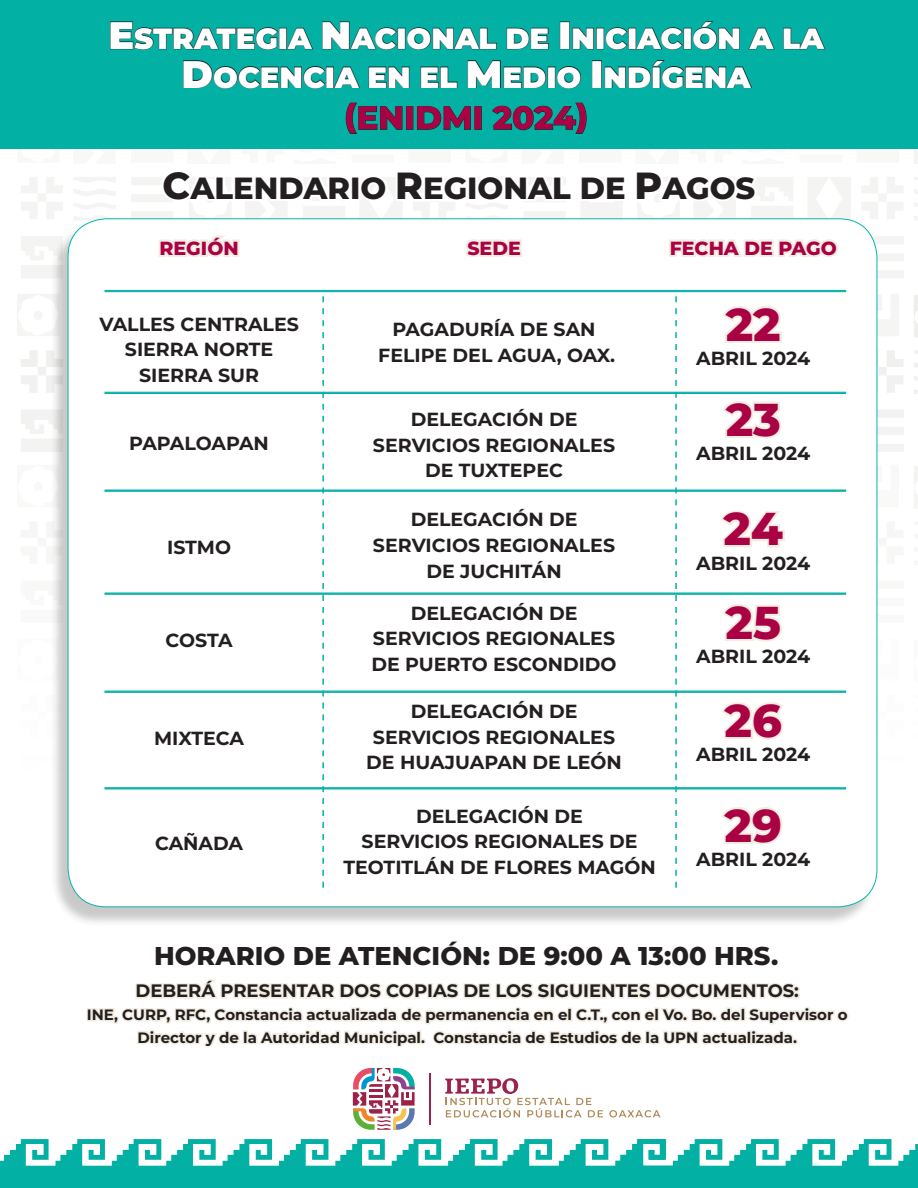
<style>
.page{position:relative;width:918px;height:1188px;background:#fff}
.page>*{position:absolute;margin:0;border:0;box-sizing:border-box;transform-origin:0 0}
.t1{font:800 45.9px "Montserrat";color:#a90144}
.t2{font:800 32.25px "Montserrat";color:#a90144}
.t3{font:800 30.6px "Montserrat";color:#231f20}
.t4{font:900 29.25px "Montserrat";color:#fff}
.t5{font:800 25.8px "Montserrat";color:#231f20}
.t6{font:700 18.9px/25.8px "Montserrat";color:#231f20;text-align:center}
.t7{font:800 18.9px "Montserrat";color:#a90144}
.t8{font:700 18px "Montserrat";color:#231f20}
.t9{font:700 15px "Montserrat";color:#231f20}
.s1{font-size:38.25px}
.s2{font-size:37.8px}
</style>
<div class="page">
<svg style="left:877px;top:481px;width:1px;height:26px"></svg>
<svg style="left:877px;top:465px;width:1px;height:16px"></svg>
<svg style="left:73px;top:148px;width:43px;height:1px"></svg>
<svg style="left:17px;top:148px;width:43px;height:1px"></svg>
<svg style="left:856px;top:148px;width:43px;height:1px"></svg>
<svg style="left:800px;top:148px;width:42px;height:1px"></svg>
<svg style="left:877px;top:655px;width:1px;height:26px"></svg>
<svg style="left:877px;top:638px;width:1px;height:17px"></svg>
<svg style="left:17px;top:294px;width:33px;height:42px"></svg>
<svg style="left:877px;top:294px;width:22px;height:42px"></svg>
<svg style="left:877px;top:294px;width:5px;height:16px"></svg>
<svg style="left:877px;top:521px;width:1px;height:43px"></svg>
<svg style="left:862px;top:177px;width:41px;height:42px"></svg>
<svg style="left:877px;top:695px;width:1px;height:42px"></svg>
<svg style="left:877px;top:350px;width:26px;height:43px"></svg>
<svg style="left:21px;top:177px;width:42px;height:42px"></svg>
<svg style="left:21px;top:351px;width:29px;height:42px"></svg>
<svg style="left:808px;top:177px;width:43px;height:44px"></svg>
<svg style="left:914px;top:466px;width:4px;height:40px"></svg>
<svg style="left:914px;top:148px;width:4px;height:16px"></svg>
<svg style="left:914px;top:295px;width:4px;height:42px"></svg>
<svg style="left:21px;top:236px;width:29px;height:42px"></svg>
<svg style="left:21px;top:410px;width:29px;height:42px"></svg>
<svg style="left:914px;top:177px;width:4px;height:43px"></svg>
<svg style="left:914px;top:351px;width:4px;height:43px"></svg>
<svg style="left:74px;top:177px;width:42px;height:44px"></svg>
<svg style="left:877px;top:581px;width:1px;height:42px"></svg>
<svg style="left:877px;top:236px;width:27px;height:42px"></svg>
<svg style="left:877px;top:754px;width:1px;height:42px"></svg>
<svg style="left:877px;top:410px;width:27px;height:42px"></svg>
<div style="left:0;top:0;width:918px;height:148px;background:#03b0a4"></div>
<div style="left:770px;top:957px;width:10px;height:10px;border:5px solid #fff;border-radius:50%"></div>
<div style="left:632px;top:1172px;width:286px;height:16px;background:#03b0a4"></div>
<div style="left:0;top:1172px;width:652px;height:16px;background:#03b0a4"></div>
<svg style="left:625px;top:1139px;width:293px;height:33px"></svg>
<svg style="left:0;top:1139px;width:625px;height:33px"></svg>
<div style="left:87px;top:1008px;width:5px;height:14px;border:3px solid #f3ede1"></div>
<svg style="left:90px;top:979px;width:759px;height:68px"></svg>
<svg style="left:110px;top:21px;width:456px;height:29px"></svg>
<div style="left:560px;top:22px;width:9px;height:27px;border:1px solid #231f20"></div>
<svg style="left:572px;top:27px;width:55px;height:23px"></svg>
<div style="left:629px;top:28px;width:7px;height:21px;border:1px solid #231f20"></div>
<svg style="left:636px;top:27px;width:47px;height:23px"></svg>
<svg style="left:693px;top:21px;width:47px;height:29px"></svg>
<svg style="left:748px;top:27px;width:78px;height:23px"></svg>
<svg style="left:131px;top:60px;width:336px;height:158px"></svg>
<svg style="left:467px;top:60px;width:326px;height:158px"></svg>
<div style="left:50px;top:222px;width:827px;height:705px;background:#231f20;opacity:.24"></div>
<div style="left:68px;top:219px;width:809px;height:688px;background:#fff;border-radius:38px"></div>
<svg style="left:159px;top:235px;width:81px;height:22px"></svg>
<svg style="left:689px;top:306px;width:104px;height:133px"></svg>
<svg style="left:689px;top:489px;width:104px;height:59px"></svg>
<svg style="left:689px;top:592px;width:104px;height:50px"></svg>
<svg style="left:721px;top:702px;width:62px;height:38px"></svg>
<svg style="left:721px;top:807px;width:62px;height:38px"></svg>
<svg style="left:465px;top:239px;width:57px;height:18px"></svg>
<svg style="left:669px;top:239px;width:169px;height:18px"></svg>
<hr style="left:105px;top:290px;width:741px;height:1px;background:#03b0a4">
<hr style="left:105px;top:291px;width:741px;height:1px;background:#03b0a4">
<hr style="left:105px;top:392px;width:741px;height:1px;background:#03b0a4">
<hr style="left:105px;top:393px;width:741px;height:1px;background:#03b0a4">
<hr style="left:105px;top:490px;width:741px;height:1px;background:#03b0a4">
<hr style="left:105px;top:491px;width:741px;height:1px;background:#03b0a4">
<hr style="left:105px;top:593px;width:741px;height:1px;background:#03b0a4">
<hr style="left:105px;top:594px;width:741px;height:1px;background:#03b0a4">
<hr style="left:105px;top:691px;width:741px;height:1px;background:#03b0a4">
<hr style="left:105px;top:692px;width:741px;height:1px;background:#03b0a4">
<hr style="left:105px;top:787px;width:741px;height:1px;background:#03b0a4">
<hr style="left:105px;top:788px;width:741px;height:1px;background:#03b0a4">
<hr style="left:105px;top:789px;width:741px;height:1px;background:#03b0a4">
<svg style="left:294px;top:296px;width:51px;height:592px"></svg>
<svg style="left:632px;top:296px;width:48px;height:592px"></svg>
<hr style="left:429px;top:1073px;width:2px;height:51px;background:#9d2249">
<svg style="left:353px;top:1068px;width:62px;height:62px"></svg>
<svg style="left:445px;top:1078px;width:158px;height:39px"></svg>
<svg style="left:609px;top:1110px;width:51px;height:7px"></svg>
<p class="t4" style="left:108px;top:16px;width:717px"><span class="s1">E</span>STRATEGIA <span class="s1">N</span>ACIONAL DE <span class="s1">I</span>NICIACIÓN A LA</p>
<p class="t4" style="left:182px;top:55px;width:571px"><span class="s1">D</span>OCENCIA EN EL <span class="s1">M</span>EDIO <span class="s1">I</span>NDÍGENA</p>
<p class="t2" style="left:344px;top:94px;width:246px">(ENIDMI 2024)</p>
<p class="t3" style="left:163px;top:165px;width:594px"><span class="s2">C</span>ALENDARIO <span class="s2">R</span>EGIONAL DE <span class="s2">P</span>AGOS</p>
<p class="t7" style="left:160px;top:234px;width:81px">REGIÓN</p>
<p class="t6" style="left:99px;top:310px;width:201px">VALLES CENTRALES<br>SIERRA NORTE</p>
<p class="t6" style="left:139px;top:362px;width:121px">SIERRA SUR</p>
<p class="t6" style="left:129px;top:429px;width:141px">PAPALOAPAN</p>
<p class="t6" style="left:167px;top:533px;width:66px">ISTMO</p>
<p class="t6" style="left:166px;top:627px;width:69px">COSTA</p>
<p class="t6" style="left:154px;top:725px;width:91px">MIXTECA</p>
<p class="t6" style="left:155px;top:830px;width:90px">CAÑADA</p>
<p class="t7" style="left:467px;top:234px;width:55px">SEDE</p>
<p class="t7" style="left:670px;top:234px;width:169px">FECHA DE PAGO</p>
<p class="t6" style="left:393px;top:315px;width:204px">PAGADURÍA DE SAN</p>
<p class="t6" style="left:378px;top:341px;width:238px">FELIPE DEL AGUA, OAX.</p>
<p class="t6" style="left:411px;top:405px;width:168px">DELEGACIÓN DE</p>
<p class="t6" style="left:373px;top:431px;width:244px">SERVICIOS REGIONALES<br>DE TUXTEPEC</p>
<p class="t6" style="left:411px;top:506px;width:168px">DELEGACIÓN DE</p>
<p class="t6" style="left:373px;top:531px;width:244px">SERVICIOS REGIONALES<br>DE JUCHITÁN</p>
<p class="t6" style="left:411px;top:599px;width:168px">DELEGACIÓN DE</p>
<p class="t6" style="left:371px;top:625px;width:247px;text-align:left">SERVICIOS REGIONALES<br>DE PUERTO ESCONDIDO</p>
<p class="t6" style="left:411px;top:697px;width:168px">DELEGACIÓN DE</p>
<p class="t6" style="left:366px;top:723px;width:257px">SERVICIOS REGIONALES<br>DE HUAJUAPAN DE LEÓN</p>
<p class="t6" style="left:416px;top:802px;width:168px">DELEGACIÓN DE</p>
<p class="t6" style="left:343px;top:828px;width:314px">SERVICIOS REGIONALES DE<br>TEOTITLÁN DE FLORES MAGÓN</p>
<p class="t1" style="left:726px;top:291px;width:57px">22</p>
<p class="t6" style="left:696px;top:345px;width:116px">ABRIL 2024</p>
<p class="t1" style="left:726px;top:386px;width:57px">23</p>
<p class="t6" style="left:696px;top:440px;width:116px">ABRIL 2024</p>
<p class="t1" style="left:724px;top:495px;width:61px">24</p>
<p class="t6" style="left:696px;top:549px;width:116px">ABRIL 2024</p>
<p class="t1" style="left:726px;top:589px;width:57px">25</p>
<p class="t6" style="left:696px;top:643px;width:116px">ABRIL 2024</p>
<p class="t1" style="left:725px;top:687px;width:59px">26</p>
<p class="t6" style="left:696px;top:741px;width:116px">ABRIL 2024</p>
<p class="t1" style="left:725px;top:792px;width:59px">29</p>
<p class="t6" style="left:696px;top:846px;width:116px">ABRIL 2024</p>
<p class="t5" style="left:154px;top:937px;width:626px">HORARIO DE ATENCIÓN: DE 9:00 A 13:00 HRS.</p>
<p class="t8" style="left:135px;top:978px;width:665px">DEBERÁ PRESENTAR DOS COPIAS DE LOS SIGUIENTES DOCUMENTOS:</p>
<p class="t9" style="left:87px;top:1004px;width:762px">INE, CURP, RFC, Constancia actualizada de permanencia en el C.T., con el Vo. Bo. del Supervisor o</p>
<p class="t9" style="left:137px;top:1027px;width:661px">Director y de la Autoridad Municipal. Constancia de Estudios de la UPN actualizada.</p>
</div>
